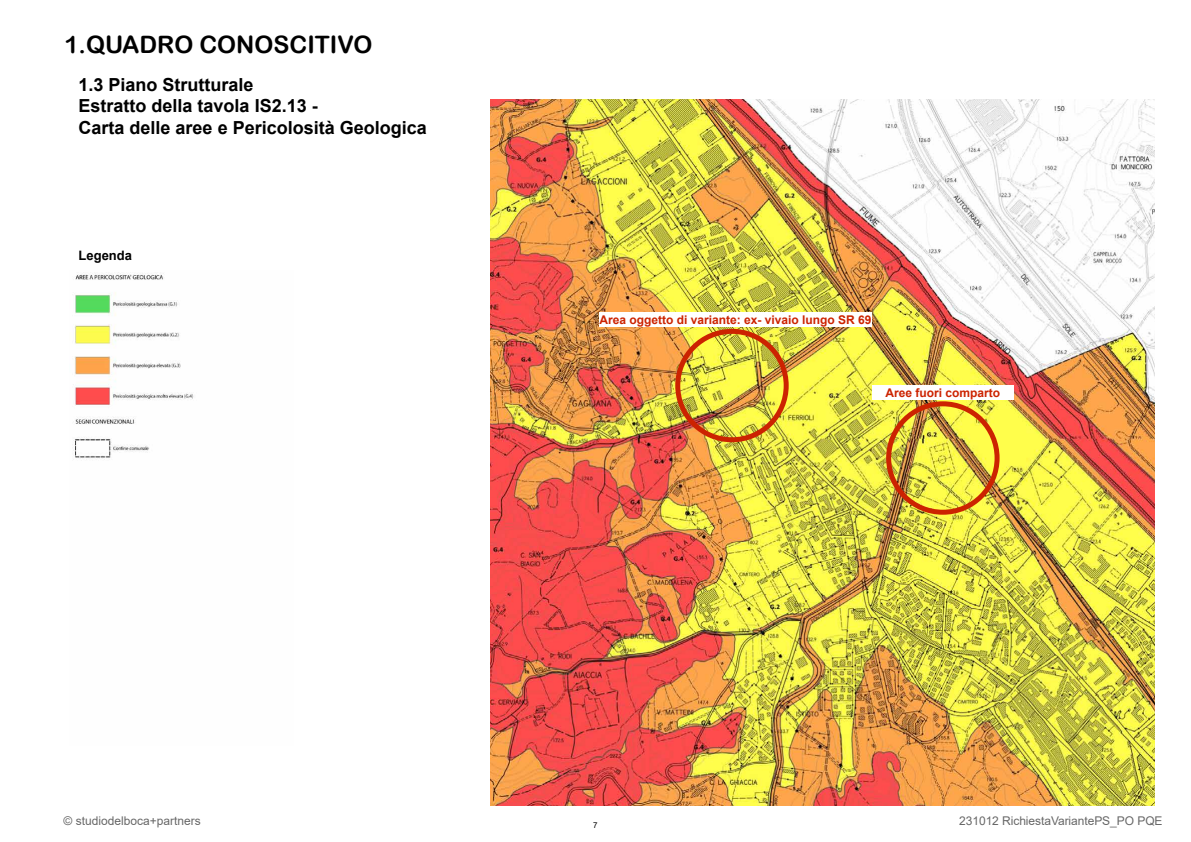
<style>
.page{position:relative;width:1191px;height:842px;background:#fff}
.page>*{position:absolute;margin:0;border:0;box-sizing:border-box;transform-origin:0 0}
.t1{font:24px "Arial Rounded MT Bold";color:#000}
.t2{font:700 18px/21.6px "Arial";color:#000}
.t3{font:700 13px "Arial";color:#000}
.t4{font:700 12px "Arial";color:#cc2301}
.t5{font:12px "Arial";letter-spacing:-.005em;color:#000}
.t6{font:8px "Arial";color:#000}
</style>
<div class="page">
<img style="left:490px;top:99px;width:665px;height:707px">
<img style="left:74px;top:272px;width:120px;height:188px">
<div style="left:675px;top:329px;width:113px;height:113px;border:5px solid #cc2301;border-radius:50%"></div>
<div style="left:886px;top:401px;width:113px;height:114px;border:5px solid #cc2301;border-radius:50%"></div>
<div style="left:599px;top:312px;width:272px;height:14px;background:#fff"></div>
<div style="left:872px;top:385px;width:141px;height:14px;background:#fff"></div>
<h1 class="t1" style="left:64px;top:31px;width:310px">1.QUADRO CONOSCITIVO</h1>
<p class="t2" style="left:79px;top:74px;width:177px">1.3 Piano Strutturale</p>
<p class="t2" style="left:79px;top:95px;width:350px">Estratto della tavola IS2.13 -<br>Carta delle aree e Pericolosità Geologica</p>
<p class="t3" style="left:79px;top:247px;width:55px">Legenda</p>
<p class="t4" style="left:599px;top:311px;width:274px">Area oggetto di variante: ex- vivaio lungo SR 69</p>
<p class="t4" style="left:885px;top:384px;width:116px">Aree fuori comparto</p>
<p class="t5" style="left:63px;top:813px;width:139px">© studiodelboca+partners</p>
<p class="t6" style="left:593px;top:819px;width:6px">7</p>
<p class="t5" style="left:959px;top:813px;width:205px">231012 RichiestaVariantePS_PO PQE</p>
</div>
